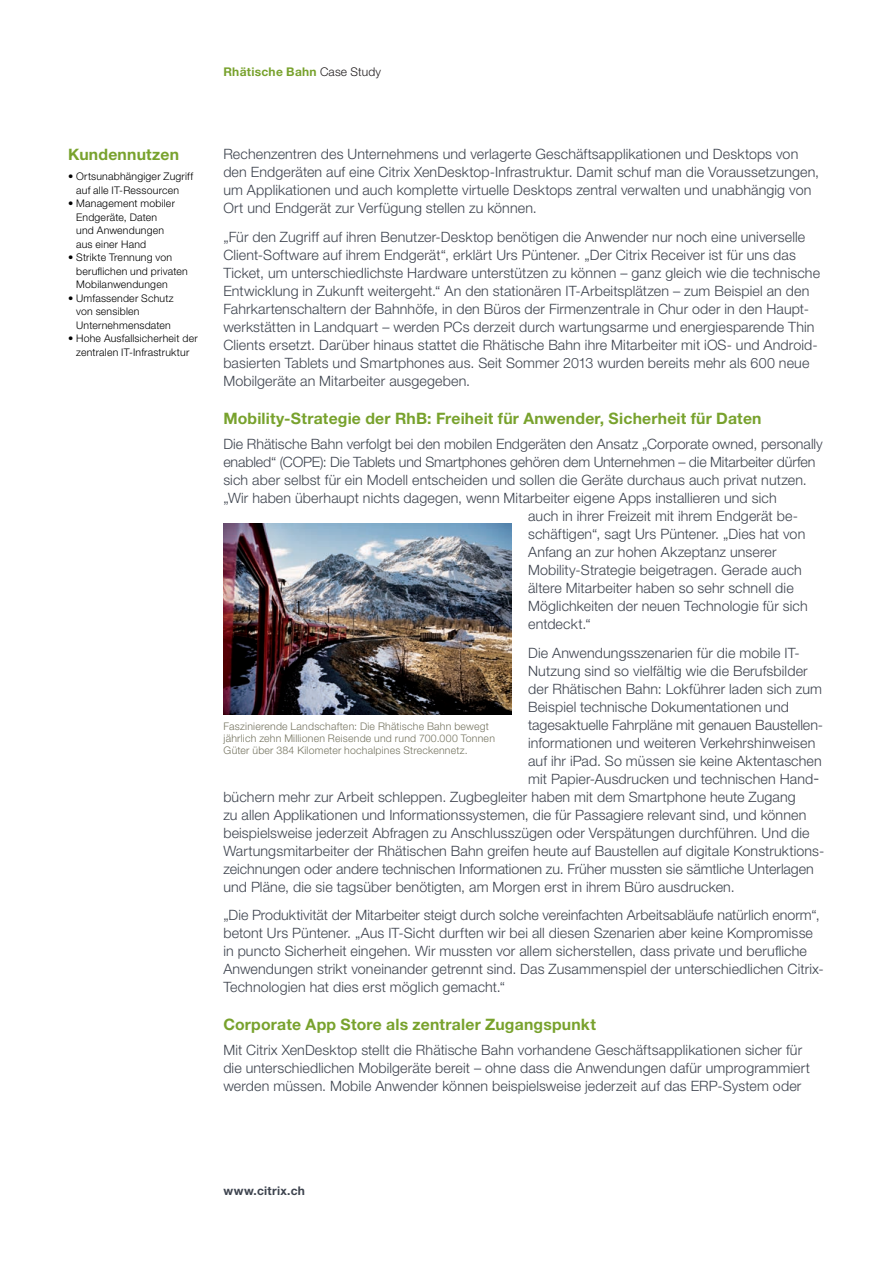
<style>
.page{position:relative;width:893px;height:1263px;background:#fff}
.page>*{position:absolute;margin:0;border:0;box-sizing:border-box;transform-origin:0 0}
.t1{font:700 15.75px "Helvetica Neue LT Pro";letter-spacing:.015em;color:#78a22d}
.t2{font:300 14.25px/18px "Helvetica Neue LT Pro";letter-spacing:.01em;color:#3e444f}
.t3{font:300 14.25px "Helvetica Neue LT Pro";letter-spacing:-.01em;color:#3e444f}
.t4{font:700 12px "Helvetica Neue LT Pro";letter-spacing:.025em;color:#78a22d}
.t5{font:700 12px "Helvetica Neue LT Pro";letter-spacing:.025em;color:#3e444f}
.t6{font:300 10.5px/13.5px "Helvetica Neue LT Pro";letter-spacing:.02em;color:#000001}
.t7{font:300 10.5px/12px "Helvetica Neue LT Pro";letter-spacing:.02em;color:#767561}
.s1{font-weight:300;color:#231f20}
.s2{font-size:17.25px}
</style>
<div class="page">
<img style="left:224px;top:523px;width:287px;height:191px">
<p class="t4" style="left:223px;top:64px;width:159px">Rhätische Bahn <span class="s1">Case Study</span></p>
<p class="t1" style="left:68px;top:145px;width:112px">Kundennutzen</p>
<p class="t6" style="left:68px;top:170px;width:127px;text-align:center">• Ortsunabhängiger Zugriff auf alle IT-Ressourcen</p>
<p class="t6" style="left:76px;top:197px;width:100px;text-indent:-8px">• Management mobiler<br>Endgeräte, Daten und Anwendungen aus einer Hand</p>
<p class="t6" style="left:76px;top:251px;width:113px;text-indent:-8px">• Strikte Trennung von beruflichen und privaten<br>Mobilanwendungen</p>
<p class="t6" style="left:76px;top:291px;width:99px;text-indent:-8px">• Umfassender Schutz von sensiblen<br>Unternehmensdaten</p>
<p class="t6" style="left:68px;top:332px;width:131px;text-align:center">• Hohe Ausfallsicherheit der zentralen IT-Infrastruktur</p>
<p class="t2" style="left:223px;top:145px;width:597px">Rechenzentren des Unternehmens und verlagerte Geschäftsapplikationen und Desktops von den Endgeräten auf eine Citrix XenDesktop-Infrastruktur. Damit schuf man die Voraussetzungen, um Applikationen und auch komplette virtuelle Desktops zentral verwalten und unabhängig von Ort und Endgerät zur Verfügung stellen zu können.</p>
<p class="t2" style="left:223px;top:227px;width:598px">„Für den Zugriff auf ihren Benutzer-Desktop benötigen die Anwender nur noch eine universelle Client-Software auf ihrem Endgerät“, erklärt Urs Püntener. „Der Citrix Receiver ist für uns das Ticket, um unterschiedlichste Hardware unterstützen zu können – ganz gleich wie die technische Entwicklung in Zukunft weitergeht.“ An den stationären IT-Arbeitsplätzen – zum Beispiel an den Fahrkartenschaltern der Bahnhöfe, in den Büros der Firmenzentrale in Chur oder in den Haupt&shy;werkstätten in Landquart – werden PCs derzeit durch wartungsarme und energiesparende Thin Clients ersetzt. Darüber hinaus stattet die Rhätische Bahn ihre Mitarbeiter mit iOS- und Android&shy;basierten Tablets und Smartphones aus. Seit Sommer 2013 wurden bereits mehr als 600 neue Mobilgeräte an Mitarbeiter ausgegeben.</p>
<p class="t1" style="left:223px;top:409px;width:540px">Mobility-Strategie der RhB: Freiheit für Anwender, Sicherheit für Daten</p>
<p class="t2" style="left:223px;top:434px;width:601px">Die Rhätische Bahn verfolgt bei den mobilen Endgeräten den Ansatz „Corporate owned, personally</p>
<p class="t3" style="left:223px;top:453px;width:594px">enabled“ (COPE): Die Tablets und Smartphones gehören dem Unternehmen – die Mitarbeiter dürfen</p>
<p class="t2" style="left:223px;top:470px;width:585px">sich aber selbst für ein Modell entscheiden und sollen die Geräte durchaus auch privat nutzen.</p>
<p class="t2" style="left:223px;top:488px;width:555px">„Wir haben überhaupt nichts dagegen, wenn Mitarbeiter eigene Apps installieren und sich</p>
<p class="t2" style="left:528px;top:506px;width:270px">auch in ihrer Freizeit mit ihrem Endgerät be-</p>
<p class="t2" style="left:528px;top:524px;width:279px">schäftigen“, sagt Urs Püntener. „Dies hat von</p>
<p class="t2" style="left:528px;top:542px;width:250px">Anfang an zur hohen Akzeptanz unserer</p>
<p class="t2" style="left:528px;top:560px;width:275px">Mobility-Strategie beigetragen. Gerade auch</p>
<p class="t2" style="left:528px;top:578px;width:267px">ältere Mitarbeiter haben so sehr schnell die</p>
<p class="t2" style="left:528px;top:596px;width:281px">Möglichkeiten der neuen Technologie für sich</p>
<p class="t2" style="left:528px;top:614px;width:64px">entdeckt.“</p>
<p class="t2" style="left:528px;top:643px;width:273px">Die Anwendungsszenarien für die mobile IT-</p>
<p class="t2" style="left:528px;top:661px;width:281px">Nutzung sind so vielfältig wie die Berufsbilder</p>
<p class="t2" style="left:528px;top:679px;width:295px">der Rhätischen Bahn: Lokführer laden sich zum</p>
<p class="t2" style="left:528px;top:697px;width:262px">Beispiel technische Dokumentationen und</p>
<p class="t2" style="left:528px;top:715px;width:295px">tagesaktuelle Fahrpläne mit genauen Baustellen-</p>
<p class="t2" style="left:528px;top:733px;width:289px">informationen und weiteren Verkehrshinweisen</p>
<p class="t2" style="left:528px;top:751px;width:295px">auf ihr iPad. So müssen sie keine Aktentaschen</p>
<p class="t2" style="left:528px;top:769px;width:289px">mit Papier-Ausdrucken und technischen Hand<span class="s2">--</span></p>
<p class="t2" style="left:223px;top:787px;width:574px">büchern mehr zur Arbeit schleppen. Zugbegleiter haben mit dem Smartphone heute Zugang</p>
<p class="t2" style="left:223px;top:805px;width:585px">zu allen Applikationen und Informationssystemen, die für Passagiere relevant sind, und können</p>
<p class="t2" style="left:223px;top:823px;width:588px">beispielsweise jederzeit Abfragen zu Anschlusszügen oder Verspätungen durchführen. Und die</p>
<p class="t2" style="left:223px;top:841px;width:601px">Wartungsmitarbeiter der Rhätischen Bahn greifen heute auf Baustellen auf digitale Konstruktions-</p>
<p class="t2" style="left:223px;top:859px;width:592px">zeichnungen oder andere technischen Informationen zu. Früher mussten sie sämtliche Unterlagen</p>
<p class="t2" style="left:223px;top:877px;width:513px">und Pläne, die sie tagsüber benötigten, am Morgen erst in ihrem Büro ausdrucken.</p>
<p class="t2" style="left:223px;top:906px;width:602px">„Die Produktivität der Mitarbeiter steigt durch solche vereinfachten Arbeitsabläufe natürlich enorm“, betont Urs Püntener. „Aus IT-Sicht durften wir bei all diesen Szenarien aber keine Kompromisse in puncto Sicherheit eingehen. Wir mussten vor allem sicherstellen, dass private und berufliche Anwendungen strikt voneinander getrennt sind. Das Zusammenspiel der unterschiedlichen Citrix-Technologien hat dies erst möglich gemacht.“</p>
<p class="t1" style="left:223px;top:1015px;width:374px">Corporate App Store als zentraler Zugangspunkt</p>
<p class="t2" style="left:223px;top:1041px;width:588px">Mit Citrix XenDesktop stellt die Rhätische Bahn vorhandene Geschäftsapplikationen sicher für die unterschiedlichen Mobilgeräte bereit – ohne dass die Anwendungen dafür umprogrammiert werden müssen. Mobile Anwender können beispielsweise jederzeit auf das ERP-System oder</p>
<p class="t7" style="left:224px;top:720px;width:273px">Faszinierende Landschaften: Die Rhätische Bahn bewegt jährlich zehn Millionen Reisende und rund 700.000 Tonnen<br>Güter über 384 Kilometer hochalpines Streckennetz.</p>
<p class="t5" style="left:223px;top:1183px;width:83px">www.citrix.ch</p>
</div>
